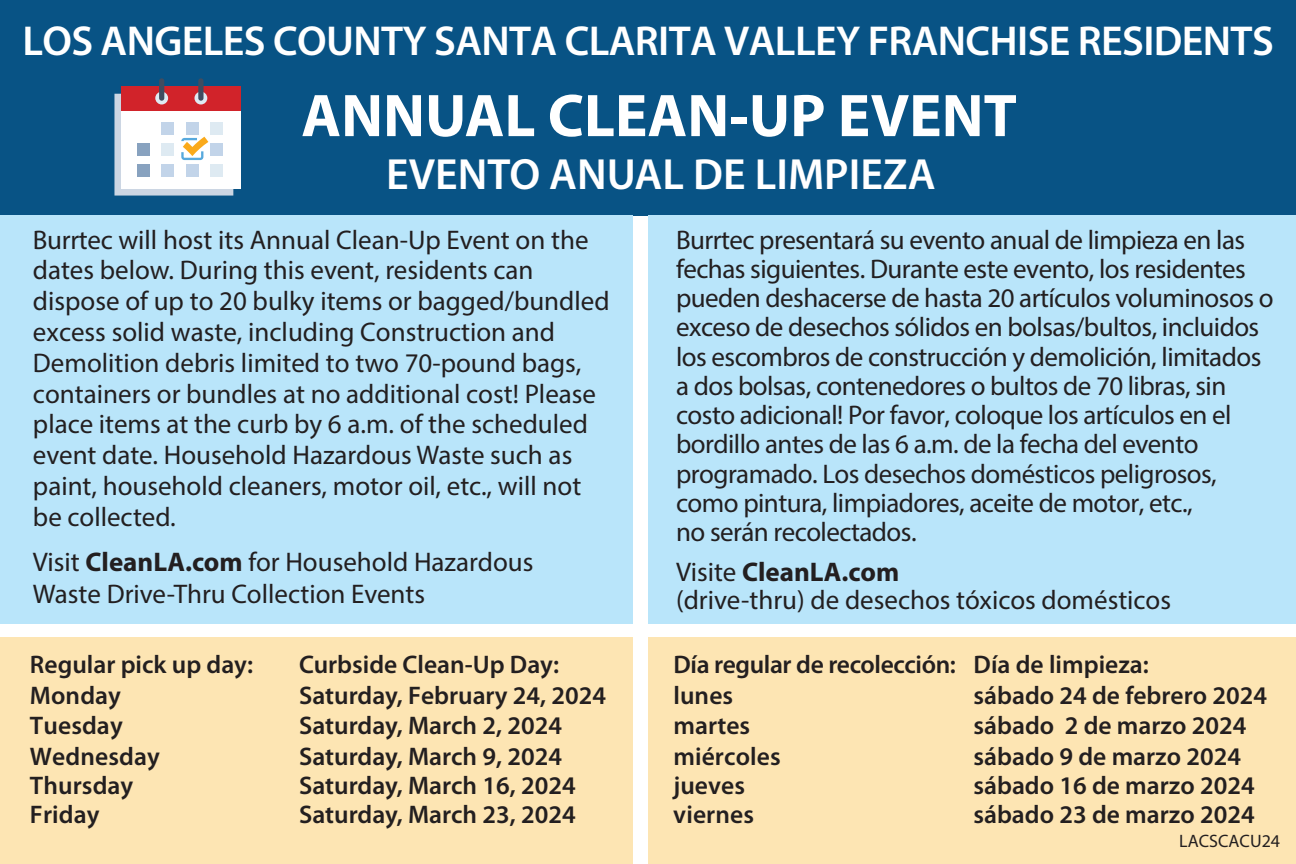
<style>
.page{position:relative;width:1296px;height:864px;background:#fff}
.page>*{position:absolute;margin:0;border:0;box-sizing:border-box;transform-origin:0 0}
.t1{font:700 60.9px "Myriad Pro";color:#fff}
.t2{font:600 43.8px "Myriad Pro";color:#fff}
.t3{font:600 42px "Myriad Pro";letter-spacing:-.015em;color:#fff}
.t4{font:27px/30.9px "Myriad Pro";color:#231f20}
.t5{font:27px/29.1px "Myriad Pro";letter-spacing:-.02em;color:#231f20}
.t6{font:600 25.5px/30.6px "Myriad Pro";color:#231f20}
.t7{font:18px "Myriad Pro";color:#231f20}
.s1{font-weight:700}
</style>
<div class="page">
<div style="left:0;top:0;width:1296px;height:216px;background:#085385"></div>
<div style="left:0;top:216px;width:633px;height:408px;background:#b9e5fa"></div>
<div style="left:648px;top:216px;width:648px;height:408px;background:#b9e5fa"></div>
<div style="left:0;top:637px;width:633px;height:227px;background:#fde5b3"></div>
<div style="left:648px;top:637px;width:648px;height:227px;background:#fde5b3"></div>
<div style="left:122px;top:110px;width:119px;height:79px;background:#fff"></div>
<div style="left:122px;top:86px;width:119px;height:24px;background:#d1232a"></div>
<div style="left:198px;top:78px;width:6px;height:23px;background:#3f4c60;border-radius:3px"></div>
<div style="left:159px;top:78px;width:5px;height:23px;background:#3f4c60;border-radius:3px"></div>
<svg style="left:114px;top:94px;width:119px;height:102px"></svg>
<div style="left:211px;top:164px;width:12px;height:12px;background:#deeaf2"></div>
<h3 class="t3" style="left:22px;top:15px;width:1253px">LOS ANGELES COUNTY SANTA CLARITA VALLEY FRANCHISE RESIDENTS</h3>
<h1 class="t1" style="left:301px;top:76px;width:717px">ANNUAL CLEAN‐UP EVENT</h1>
<h2 class="t2" style="left:386px;top:146px;width:551px">EVENTO ANUAL DE LIMPIEZA</h2>
<p class="t4" style="left:33px;top:224px;width:578px">Burrtec will host its Annual Clean‐Up Event on the dates below. During this event, residents can dispose of up to 20 bulky items or bagged/bundled excess solid waste, including Construction and Demolition debris limited to two 70-pound bags, containers or bundles at no additional cost! Please place items at the curb by 6 a.m. of the scheduled event date. Household Hazardous Waste such as paint, household cleaners, motor oil, etc., will not be collected.</p>
<p class="t4" style="left:33px;top:545px;width:502px;line-height:32.4px">Visit <span class="s1">CleanLA.com</span> for Household Hazardous<br>Waste Drive-Thru Collection Events</p>
<p class="t6" style="left:30px;top:649px;width:225px">Regular pick up day:<br>Monday<br>Tuesday<br>Wednesday</p>
<p class="t6" style="left:299px;top:649px;width:308px">Curbside Clean‐Up Day:<br>Saturday, February 24, 2024<br>Saturday, March 2, 2024<br>Saturday, March 9, 2024</p>
<p class="t5" style="left:676px;top:225px;width:599px">Burrtec presentará su evento anual de limpieza en las fechas siguientes. Durante este evento, los residentes pueden deshacerse de hasta 20 artículos voluminosos o exceso de desechos sólidos en bolsas/bultos, incluidos los escombros de construcción y demolición, limitados a dos bolsas, contenedores o bultos de 70 libras, sin costo adicional! Por favor, coloque los artículos en el bordillo antes de las 6 a.m. de la fecha del evento programado. Los desechos domésticos peligrosos, como pintura, limpiadores, aceite de motor, etc.,<br>no serán recolectados.</p>
<p class="t4" style="left:676px;top:557px;width:497px;line-height:28.5px">Visite <span class="s1">CleanLA.com<br></span>(drive-thru) de desechos tóxicos domésticos</p>
<p class="t6" style="left:673px;top:649px;width:284px">Día regular de recolección: lunes<br>martes<br>miércoles</p>
<p class="t6" style="left:974px;top:649px;width:295px">Día de limpieza:<br>sábado 24 de febrero 2024 sábado 2 de marzo 2024 sábado 9 de marzo 2024</p>
<p class="t6" style="left:30px;top:770px;width:105px">Thursday</p>
<p class="t6" style="left:299px;top:770px;width:278px">Saturday, March 16, 2024</p>
<p class="t6" style="left:673px;top:770px;width:73px">jueves</p>
<p class="t6" style="left:974px;top:770px;width:283px">sábado 16 de marzo 2024</p>
<p class="t6" style="left:30px;top:799px;width:71px">Friday</p>
<p class="t6" style="left:299px;top:799px;width:278px">Saturday, March 23, 2024</p>
<p class="t6" style="left:673px;top:799px;width:82px">viernes</p>
<p class="t6" style="left:973px;top:799px;width:283px">sábado 23 de marzo 2024</p>
<p class="t7" style="left:1179px;top:830px;width:102px">LACSCACU24</p>
</div>
